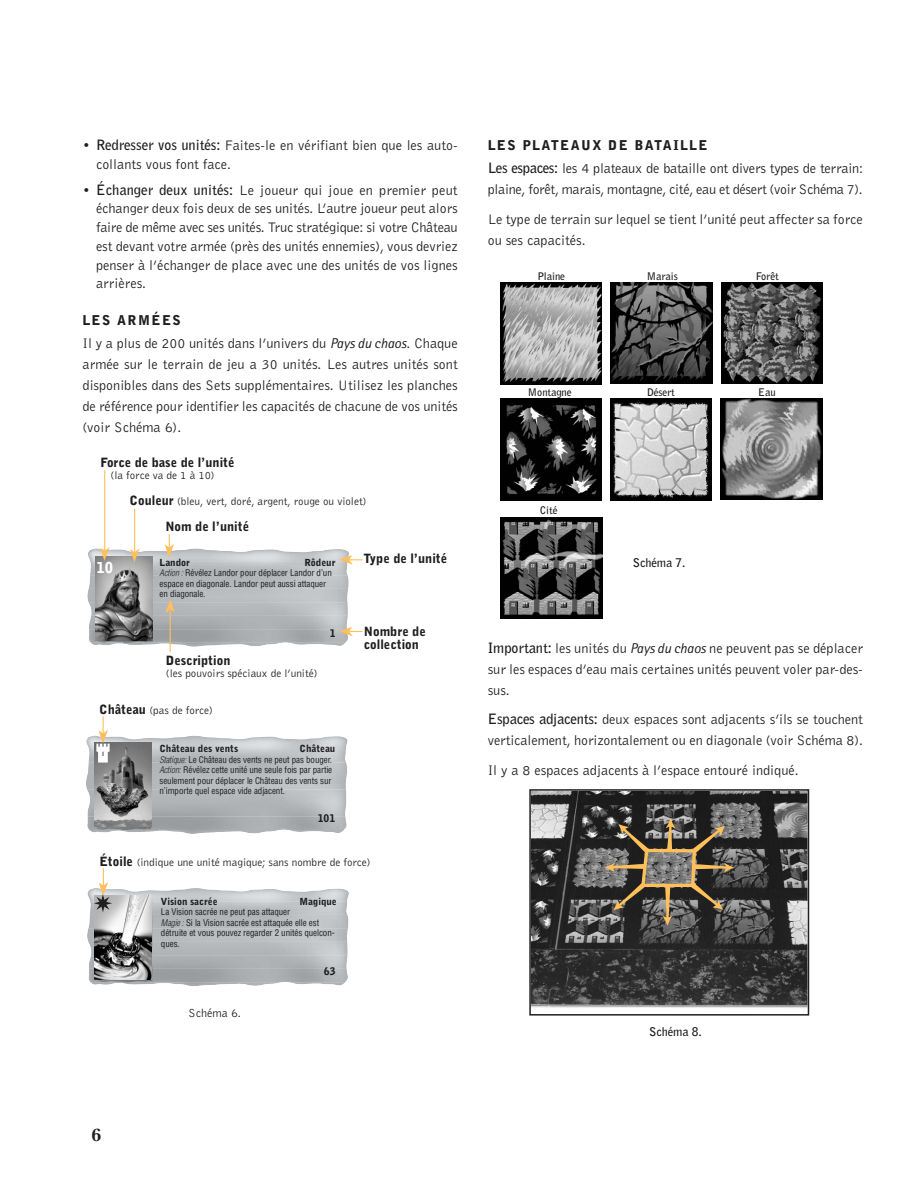
<style>
.page{position:relative;width:914px;height:1188px;background:#fff}
.page>*{position:absolute;margin:0;border:0;box-sizing:border-box;transform-origin:0 0}
.t1{font:18px "New Baskerville Bold SC";color:#201f20}
.t2{font:900 15px "Bell Gothic BT";color:#fff}
.t3{font:14.25px/21px "Bell Gothic BT";letter-spacing:-.005em;color:#201f20}
.t4{font:900 13.5px "Bell Gothic BT";letter-spacing:.11em;color:#201f20}
.t5{font:900 12.75px/13.5px "Bell Gothic BT";color:#201f20}
.t6{font:700 12px "Bell Gothic BT";color:#201f20}
.t7{font:12px "Bell Gothic BT";color:#201f20}
.t8{font:11.25px "Bell Gothic BT";color:#201f20}
.t9{font:700 10.5px "Bell Gothic BT";color:#201f20}
.t10{font:900 10.5px "Bell Gothic BT";color:#201f20}
.t11{font:900 9.75px "Bell Gothic BT";color:#201f20}
.t12{font:condensed 9px/10.5px "Helvetica";letter-spacing:-.01em;color:#201f20}
.s1{font-weight:700;font-size:13.5px}
.s2{font-weight:700}
.s3{font-family:"Rotis Sans Serif";font-style:italic}
.s4{font-weight:900;font-size:12.75px}
.s5{font-weight:300;font-style:italic}
</style>
<div class="page">
<img style="left:87px;top:888px;width:262px;height:13px">
<img style="left:90px;top:901px;width:257px;height:14px">
<img style="left:87px;top:915px;width:261px;height:67px">
<img style="left:90px;top:982px;width:255px;height:4px">
<img style="left:122px;top:898px;width:31px;height:84px">
<img style="left:98px;top:980px;width:24px;height:2px">
<img style="left:86px;top:736px;width:261px;height:94px">
<img style="left:90px;top:830px;width:254px;height:4px">
<img style="left:97px;top:827px;width:24px;height:3px">
<img style="left:88px;top:548px;width:261px;height:14px">
<img style="left:90px;top:562px;width:258px;height:13px">
<img style="left:87px;top:575px;width:262px;height:68px">
<img style="left:91px;top:643px;width:254px;height:4px">
<img style="left:98px;top:640px;width:24px;height:3px">
<img style="left:500px;top:517px;width:102px;height:102px">
<img style="left:720px;top:398px;width:102px;height:102px">
<img style="left:610px;top:399px;width:101px;height:101px">
<img style="left:500px;top:282px;width:101px;height:102px">
<img style="left:610px;top:282px;width:102px;height:102px">
<img style="left:721px;top:282px;width:101px;height:102px">
<img style="left:500px;top:399px;width:102px;height:101px">
<img style="left:532px;top:792px;width:274px;height:216px">
<div style="left:529px;top:789px;width:280px;height:227px;border:2px solid #201f20"></div>
<img style="left:96px;top:556px;width:57px;height:84px">
<img style="left:94px;top:743px;width:58px;height:84px">
<img style="left:94px;top:896px;width:57px;height:84px">
<svg style="left:339px;top:555px;width:23px;height:10px"></svg>
<svg style="left:339px;top:627px;width:23px;height:9px"></svg>
<hr style="left:170px;top:605px;width:1px;height:47px;background:#ffbf5a">
<svg style="left:165px;top:599px;width:10px;height:14px"></svg>
<svg style="left:94px;top:868px;width:18px;height:44px"></svg>
<svg style="left:96px;top:716px;width:14px;height:47px"></svg>
<svg style="left:165px;top:534px;width:9px;height:23px"></svg>
<hr style="left:134px;top:509px;width:1px;height:46px;background:#ffbf5a">
<svg style="left:130px;top:548px;width:9px;height:14px"></svg>
<hr style="left:104px;top:470px;width:1px;height:84px;background:#ffbf5a">
<svg style="left:100px;top:547px;width:10px;height:14px"></svg>
<svg style="left:604px;top:818px;width:130px;height:108px;background:#60584c"></svg>
<p class="t3" style="left:96px;top:137px;width:363px;line-height:18.8px;text-indent:-14px"><span class="s1">•</span> <span class="s2">Redresser vos unités:</span> Faites-le en vérifiant bien que les auto&shy;collants vous font face.</p>
<p class="t3" style="left:96px;top:182px;width:363px;line-height:18.8px;text-align:justify;text-indent:-14px"><span class="s1">•</span> <span class="s2">Échanger deux unités:</span> Le joueur qui joue en premier peut échanger deux fois deux de ses unités. L’autre joueur peut alors faire de même avec ses unités. Truc stratégique: si votre Château est devant votre armée (près des unités ennemies), vous devriez penser à l’échanger de place avec une des unités de vos lignes arrières.</p>
<p class="t4" style="left:82px;top:315px;width:100px">LES ARMÉES</p>
<p class="t3" style="left:82px;top:334px;width:377px;text-align:justify">Il y a plus de 200 unités dans l’univers du <span class="s3">Pays du chaos</span>. Chaque armée sur le terrain de jeu a 30 unités. Les autres unités sont disponibles dans des Sets supplémentaires. Utilisez les planches de référence pour identifier les capacités de chacune de vos unités (voir Schéma 6).</p>
<p class="t5" style="left:101px;top:457px;width:135px">Force de base de l’unité</p>
<p class="t8" style="left:111px;top:471px;width:106px">(la force va de 1 à 10)</p>
<p class="t8" style="left:130px;top:497px;width:238px"><span class="s4">Couleur</span> (bleu, vert, doré, argent, rouge ou violet)</p>
<p class="t5" style="left:165px;top:521px;width:85px">Nom de l’unité</p>
<p class="t2" style="left:96px;top:562px;width:18px">10</p>
<p class="t11" style="left:160px;top:559px;width:32px">Landor</p>
<p class="t11" style="left:304px;top:559px;width:32px">Rôdeur</p>
<p class="t12" style="left:160px;top:568px;width:174px"><span class="s5">Action :</span> Révélez Landor pour déplacer Landor d’un espace en diagonale. Landor peut aussi attaquer en diagonale.</p>
<p class="t5" style="left:166px;top:655px;width:66px">Description</p>
<p class="t8" style="left:166px;top:669px;width:153px">(les pouvoirs spéciaux de l’unité)</p>
<p class="t8" style="left:99px;top:706px;width:115px"><span class="s4">Château</span> (pas de force)</p>
<p class="t10" style="left:330px;top:629px;width:7px">1</p>
<p class="t11" style="left:159px;top:745px;width:80px">Château des vents</p>
<p class="t11" style="left:299px;top:745px;width:37px">Château</p>
<p class="t12" style="left:159px;top:755px;width:174px;text-align:justify"><span class="s5">Statique:</span> Le Château des vents ne peut pas bouger.<br><span class="s5">Action:</span> Révélez cette unité une seule fois par partie seulement pour déplacer le Château des vents sur n’importe quel espace vide adjacent.</p>
<p class="t10" style="left:318px;top:815px;width:19px">101</p>
<p class="t5" style="left:364px;top:553px;width:85px">Type de l’unité</p>
<p class="t5" style="left:364px;top:626px;width:63px">Nombre de collection</p>
<p class="t8" style="left:99px;top:858px;width:273px"><span class="s4">Étoile</span> (indique une unité magique; sans nombre de force)</p>
<p class="t11" style="left:161px;top:898px;width:58px">Vision sacrée</p>
<p class="t11" style="left:299px;top:898px;width:39px">Magique</p>
<p class="t12" style="left:161px;top:907px;width:175px">La Vision sacrée ne peut pas attaquer<br><span class="s5">Magie :</span> Si la Vision sacrée est attaquée elle est détruite et vous pouvez regarder 2 unités quelcon&shy;ques.</p>
<p class="t7" style="left:188px;top:1009px;width:54px">Schéma 6.</p>
<p class="t10" style="left:324px;top:968px;width:13px">63</p>
<p class="t4" style="left:488px;top:140px;width:221px">LES PLATEAUX DE BATAILLE</p>
<p class="t3" style="left:488px;top:159px;width:377px"><span class="s2">Les espaces:</span> les 4 plateaux de bataille ont divers types de terrain: plaine, forêt, marais, montagne, cité, eau et désert (voir Schéma 7).</p>
<p class="t3" style="left:488px;top:210px;width:376px">Le type de terrain sur lequel se tient l’unité peut affecter sa force ou ses capacités.</p>
<p class="t9" style="left:537px;top:272px;width:29px">Plaine</p>
<p class="t9" style="left:647px;top:272px;width:32px">Marais</p>
<p class="t9" style="left:755px;top:272px;width:24px">Forêt</p>
<p class="t9" style="left:528px;top:389px;width:45px">Montagne</p>
<p class="t9" style="left:540px;top:506px;width:19px">Cité</p>
<p class="t9" style="left:647px;top:389px;width:29px">Désert</p>
<p class="t9" style="left:758px;top:389px;width:19px">Eau</p>
<p class="t6" style="left:633px;top:559px;width:54px">Schéma 7.</p>
<p class="t3" style="left:488px;top:638px;width:377px;text-align:justify"><span class="s2">Important:</span> les unités du <span class="s3">Pays du chaos</span> ne peuvent pas se déplacer sur les espaces d’eau mais certaines unités peuvent voler par-des&shy;sus.</p>
<p class="t3" style="left:488px;top:710px;width:377px"><span class="s2">Espaces adjacents:</span> deux espaces sont adjacents s’ils se touchent verticalement, horizontalement ou en diagonale (voir Schéma 8).</p>
<p class="t3" style="left:488px;top:761px;width:312px">Il y a 8 espaces adjacents à l’espace entouré indiqué.</p>
<p class="t6" style="left:649px;top:1027px;width:54px">Schéma 8.</p>
<p class="t1" style="left:92px;top:1129px;width:12px">6</p>
</div>
